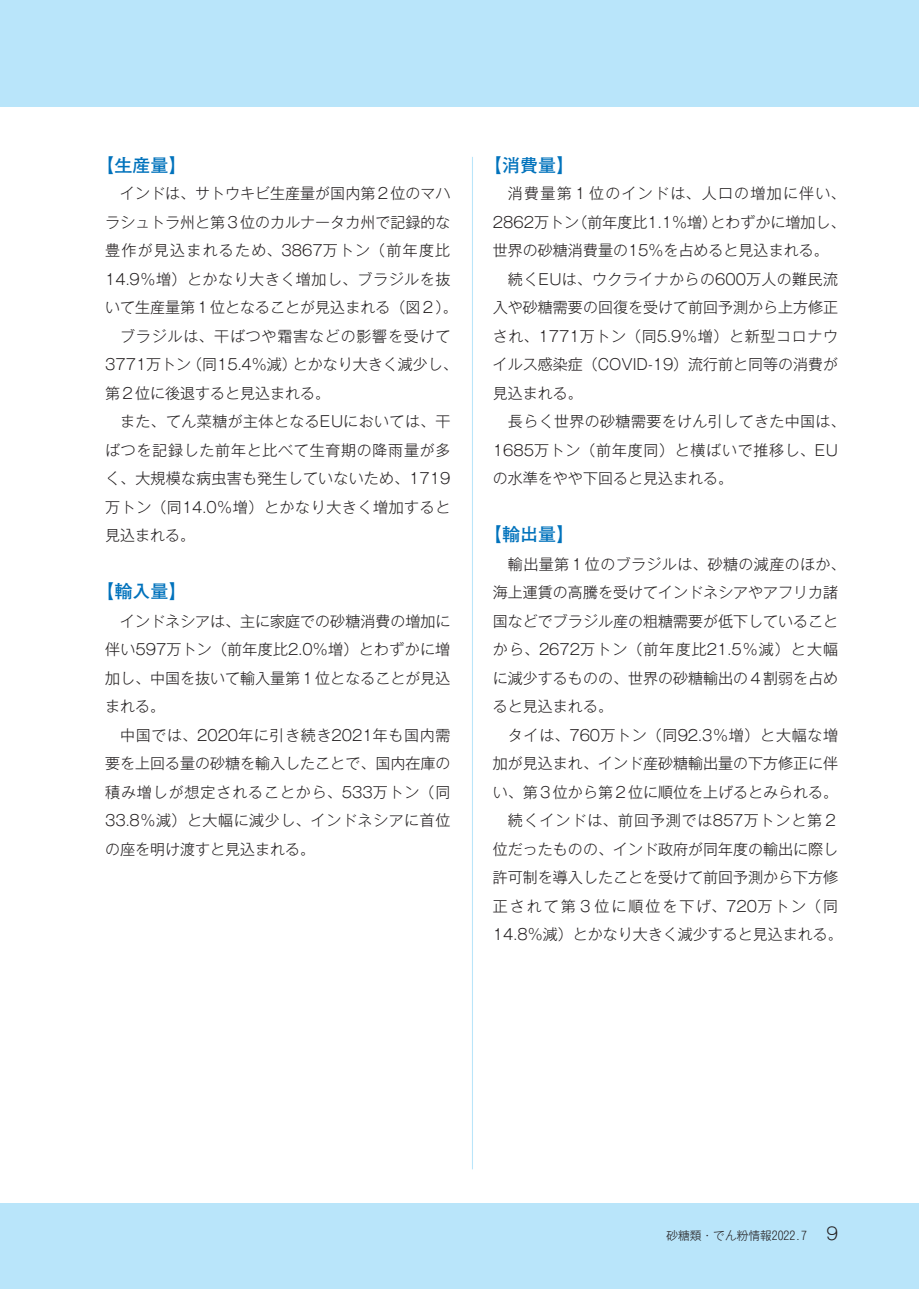
<style>
.page{position:relative;width:919px;height:1289px;background:#fff}
.page>*{position:absolute;margin:0;border:0;box-sizing:border-box;transform-origin:0 0}
.t1{font:700 18px "Futo Go B101 Pr 5";color:#0072bc}
.t2{font:300 15px/28.5px "Gothic MB101 Pr 5";color:#231f20;text-align:justify}
.t3{font:300 15px/28.5px "Gothic MB101 Pr 5";letter-spacing:.025em;color:#231f20}
.t4{font:300 15px "Gothic MB101 Pr 5";letter-spacing:.05em;color:#231f20}
.t5{font:300 15px "Gothic MB101 Pr 5";letter-spacing:.035em;color:#231f20}
.t6{font:300 15px "Gothic MB101 Pr 5";letter-spacing:.04em;color:#231f20}
.t7{font:300 15px "Gothic MB101 Pr 5";letter-spacing:.085em;color:#231f20}
.t8{font:300 15px "Gothic MB101 Pr 5";letter-spacing:.03em;color:#231f20}
.t9{font:300 15px "Gothic MB101 Pr 5";letter-spacing:.06em;color:#231f20}
.t10{font:300 15px "Gothic MB101 Pr 5";letter-spacing:.13em;color:#231f20}
.t11{font:300 15px "Gothic MB101 Pr 5";letter-spacing:.055em;color:#231f20}
.t12{font:300 11.7px "Gothic MB101 Pr 5";color:#231f20}
.s1{font-size:16.95px}
</style>
<div class="page">
<div style="left:0;top:1203px;width:13px;height:85px;background:#b9e5fa"></div>
<div style="left:13px;top:1203px;width:905px;height:85px;background:#b9e5fa"></div>
<div style="left:0;top:0;width:13px;height:106px;background:#b9e5fa"></div>
<div style="left:13px;top:0;width:905px;height:106px;background:#b9e5fa"></div>
<hr style="left:472px;top:157px;width:1px;height:1012px;background:#b9e5fa">
<p class="t1" style="left:96px;top:151px;width:92px">【生産量】</p>
<p class="t2" style="left:120px;top:178px;width:332px">インドは、サトウキビ生産量が国内第２位のマハ</p>
<p class="t2" style="left:105px;top:206px;width:347px">ラシュトラ州と第３位のカルナータカ州で記録的な</p>
<p class="t7" style="left:105px;top:238px;width:346px">豊作が見込まれるため、3867万トン（前年度比</p>
<p class="t5" style="left:105px;top:266px;width:346px">14.9％増）とかなり大きく増加し、ブラジルを抜</p>
<p class="t2" style="left:105px;top:292px;width:354px">いて生産量第１位となることが見込まれる（図２）。</p>
<p class="t11" style="left:120px;top:323px;width:332px">ブラジルは、干ばつや霜害などの影響を受けて</p>
<p class="t2" style="left:105px;top:349px;width:354px">3771万トン（同15.4％減）とかなり大きく減少し、</p>
<p class="t2" style="left:105px;top:377px;width:227px">第２位に後退すると見込まれる。</p>
<p class="t8" style="left:120px;top:409px;width:332px">また、てん菜糖が主体となるEUにおいては、干</p>
<p class="t4" style="left:105px;top:437px;width:347px">ばつを記録した前年と比べて生育期の降雨量が多</p>
<p class="t2" style="left:105px;top:463px;width:346px">く、大規模な病虫害も発生していないため、1719</p>
<p class="t6" style="left:105px;top:494px;width:347px">万トン（同14.0％増）とかなり大きく増加すると</p>
<p class="t2" style="left:105px;top:520px;width:92px">見込まれる。</p>
<p class="t1" style="left:96px;top:577px;width:92px">【輸入量】</p>
<p class="t2" style="left:105px;top:605px;width:347px;text-indent:15px">インドネシアは、主に家庭での砂糖消費の増加に伴い597万トン（前年度比2.0％増）とわずかに増加し、中国を抜いて輸入量第１位となることが見込まれる。</p>
<p class="t2" style="left:105px;top:719px;width:347px;text-indent:15px">中国では、2020年に引き続き2021年も国内需要を上回る量の砂糖を輸入したことで、国内在庫の積み増しが想定されることから、533万トン（同33.8％減）と大幅に減少し、インドネシアに首位の座を明け渡すと見込まれる。</p>
<p class="t1" style="left:484px;top:151px;width:92px">【消費量】</p>
<p class="t2" style="left:493px;top:178px;width:354px;text-indent:15px">消費量第１位のインドは、人口の増加に伴い、2862万トン（前年度比1.1％増）とわずかに増加し、世界の砂糖消費量の15％を占めると見込まれる。</p>
<p class="t2" style="left:493px;top:263px;width:346px;text-indent:15px">続くEUは、ウクライナからの600万人の難民流入や砂糖需要の回復を受けて前回予測から上方修正され、1771万トン（同5.9％増）と新型コロナウイルス感染症（COVID-19）流行前と同等の消費が見込まれる。</p>
<p class="t3" style="left:493px;top:406px;width:354px;text-indent:15px">長らく世界の砂糖需要をけん引してきた中国は、<br>1685万トン（前年度同）と横ばいで推移し、EUの水準をやや下回ると見込まれる。</p>
<p class="t1" style="left:484px;top:520px;width:92px">【輸出量】</p>
<p class="t2" style="left:493px;top:548px;width:354px;text-align:left;text-indent:15px">輸出量第１位のブラジルは、砂糖の減産のほか、海上運賃の高騰を受けてインドネシアやアフリカ諸国などでブラジル産の粗糖需要が低下していることから、2672万トン（前年度比21.5％減）と大幅に減少するものの、世界の砂糖輸出の４割弱を占めると見込まれる。</p>
<p class="t4" style="left:508px;top:722px;width:332px">タイは、760万トン（同92.3％増）と大幅な増</p>
<p class="t2" style="left:493px;top:748px;width:346px">加が見込まれ、インド産砂糖輸出量の下方修正に伴</p>
<p class="t2" style="left:493px;top:776px;width:346px">い、第３位から第２位に順位を上げるとみられる。</p>
<p class="t9" style="left:508px;top:808px;width:331px">続くインドは、前回予測では857万トンと第２</p>
<p class="t2" style="left:493px;top:833px;width:346px">位だったものの、インド政府が同年度の輸出に際し</p>
<p class="t2" style="left:493px;top:862px;width:346px">許可制を導入したことを受けて前回予測から下方修</p>
<p class="t10" style="left:493px;top:893px;width:347px">正されて第３位に順位を下げ、720万トン（同</p>
<p class="t2" style="left:493px;top:919px;width:351px">14.8％減）とかなり大きく減少すると見込まれる。</p>
<p class="t12" style="left:666px;top:1225px;width:173px">砂糖類・でん粉情報202２.7 <span class="s1">9</span></p>
</div>
